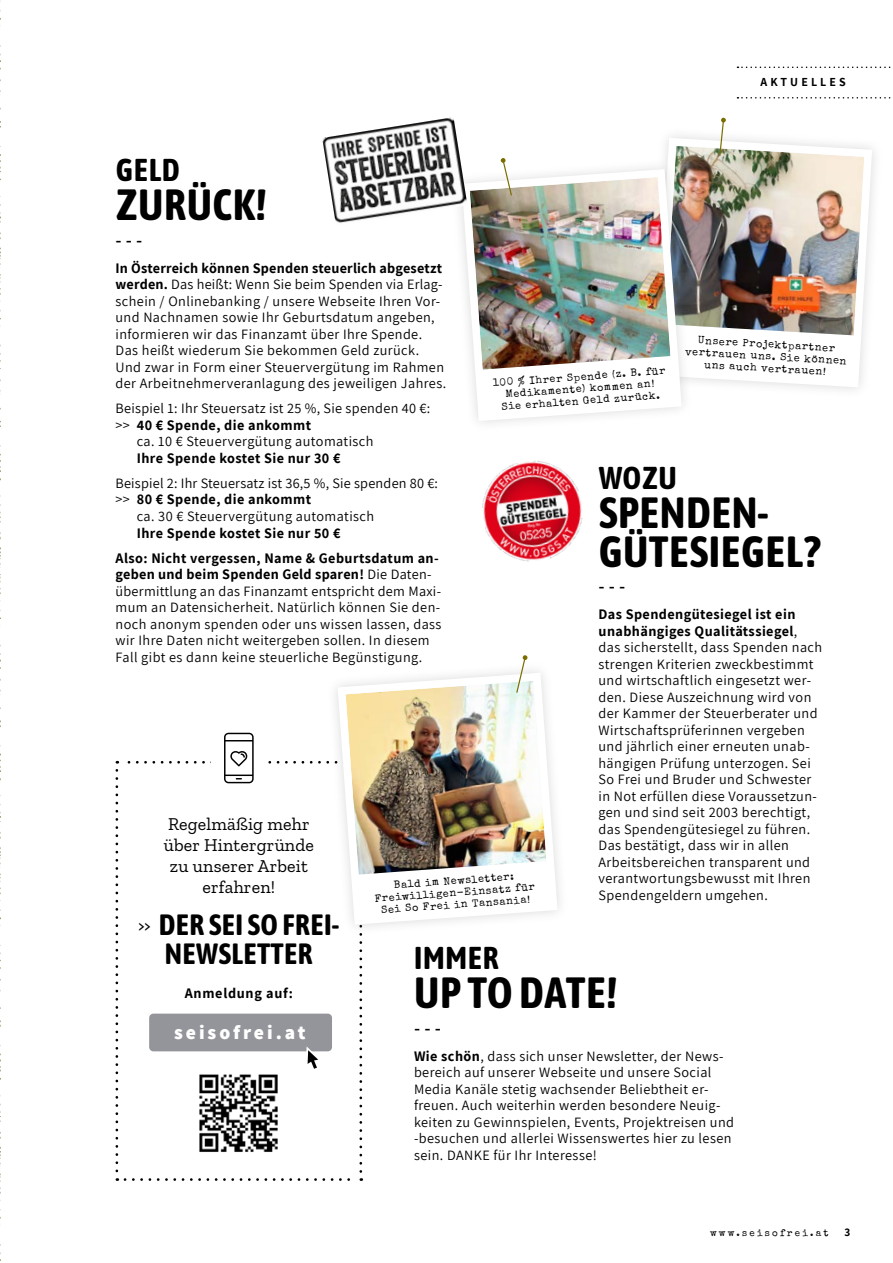
<style>
.page{position:relative;width:893px;height:1263px;background:#fff}
.page>*{position:absolute;margin:0;border:0;box-sizing:border-box;transform-origin:0 0}
.t1{font:700 43.5px/39px "Asap Condensed";letter-spacing:.01em;color:#000}
.t2{font:700 31.5px "Asap Condensed";letter-spacing:.02em;color:#000}
.t3{font:700 29.25px/29.2px "Asap Condensed";letter-spacing:.01em;color:#000;text-align:center}
.t4{font:800 19.5px "Assistant";letter-spacing:.15em;color:#fff}
.t5{font:600 18.75px "Zilla Slab";color:#000}
.t6{font:18px/21px "Zilla Slab";letter-spacing:.01em;color:#000;text-align:center}
.t7{font:14.25px/16.5px "Assistant";letter-spacing:.03em;color:#000}
.t8{font:700 14.25px/25px "Assistant";letter-spacing:.03em;color:#000}
.t9{font:700 14.25px "Assistant";letter-spacing:.05em;color:#000}
.t10{font:700 12px "Assistant";letter-spacing:.26em;color:#000}
.t11{font:700 11.25px "Assistant";color:#000}
.t12{font:10.5px/12px "Special Elite";color:#000;text-align:center}
.t13{font:9.75px "Special Elite";letter-spacing:.23em;color:#000}
.s1{font-weight:700}
.s2{font-weight:400}
</style>
<div class="page">
<img style="left:0;top:0;width:1px;height:1261px">
<svg style="left:692px;top:146px;width:183px;height:244px"></svg>
<svg style="left:737px;top:67px;width:154px;height:1px"></svg>
<svg style="left:737px;top:97px;width:154px;height:2px"></svg>
<svg style="left:461px;top:181px;width:225px;height:243px"></svg>
<img style="left:470px;top:117px;width:394px;height:252px">
<svg style="left:116px;top:733px;width:246px;height:448px"></svg>
<img style="left:195px;top:1069px;width:88px;height:88px">
<img style="left:482px;top:461px;width:101px;height:101px">
<img style="left:322px;top:117px;width:145px;height:109px">
<div style="left:327px;top:662px;width:241px;height:273px;background:#fff"></div>
<img style="left:334px;top:670px;width:226px;height:258px">
<svg style="left:515px;top:655px;width:13px;height:39px"></svg>
<p class="t10" style="left:760px;top:74px;width:87px">AKTUELLES</p>
<h2 class="t2" style="left:116px;top:148px;width:66px">GELD</h2>
<h1 class="t1" style="left:116px;top:183px;width:152px">ZURÜCK!</h1>
<h3 class="t5" style="left:116px;top:231px;width:28px">- - -</h3>
<p class="t7" style="left:116px;top:259px;width:332px"><span class="s1">In Österreich können Spenden steuerlich abgesetzt werden.</span> Das heißt: Wenn Sie beim Spenden via Erlag&shy;schein / Onlinebanking / unsere Webseite Ihren Vor&shy;und Nachnamen sowie Ihr Geburtsdatum angeben, informieren wir das Finanzamt über Ihre Spende.<br>Das heißt wiederum Sie bekommen Geld zurück.<br>Und zwar in Form einer Steuervergütung im Rahmen der Arbeitnehmerveranlagung des jeweiligen Jahres.</p>
<p class="t7" style="left:116px;top:400px;width:316px">Beispiel 1: Ihr Steuersatz ist 25 %, Sie spenden 40 €:</p>
<p class="t8" style="left:116px;top:412px;width:197px"><span class="s2">&gt;&gt;</span> 40 € Spende, die ankommt</p>
<p class="t7" style="left:137px;top:433px;width:238px">ca. 10 € Steuervergütung automatisch</p>
<p class="t8" style="left:137px;top:445px;width:205px">Ihre Spende kostet Sie nur 30 €</p>
<p class="t7" style="left:116px;top:474px;width:324px">Beispiel 2: Ihr Steuersatz ist 36,5 %, Sie spenden 80 €:</p>
<p class="t8" style="left:116px;top:487px;width:197px"><span class="s2">&gt;&gt;</span> 80 € Spende, die ankommt</p>
<p class="t7" style="left:137px;top:507px;width:239px">ca. 30 € Steuervergütung automatisch</p>
<p class="t8" style="left:116px;top:520px;width:325px;text-indent:21px">Ihre Spende kostet Sie nur 50 €<br>Also: Nicht vergessen, Name &amp; Geburtsdatum an-</p>
<p class="t7" style="left:116px;top:565px;width:327px"><span class="s1">geben und beim Spenden Geld sparen!</span> Die Daten&shy;übermittlung an das Finanzamt entspricht dem Maxi&shy;mum an Datensicherheit. Natürlich können Sie den&shy;noch anonym spenden oder uns wissen lassen, dass wir Ihre Daten nicht weitergeben sollen. In diesem Fall gibt es dann keine steuerliche Begünstigung.</p>
<p class="t12" style="left:686px;top:334px;width:163px;rotate:3deg">Unsere Projektpartner vertrauen uns. Sie können uns auch vertrauen!</p>
<p class="t12" style="left:492px;top:377px;width:174px;rotate:-4deg">100 % Ihrer Spende (z. B. für<br>Medikamente) kommen an!<br>Sie erhalten Geld zurück.</p>
<h2 class="t2" style="left:599px;top:455px;width:80px">WOZU</h2>
<h1 class="t1" style="left:599px;top:490px;width:224px">SPENDEN-<br>GÜTESIEGEL?</h1>
<h3 class="t5" style="left:598px;top:577px;width:28px">- - -</h3>
<p class="t7" style="left:598px;top:605px;width:225px"><span class="s1">Das Spendengütesiegel ist ein unabhängiges Qualitätssiegel</span>, das sicherstellt, dass Spenden nach strengen Kriterien zweckbestimmt und wirtschaftlich eingesetzt wer&shy;den. Diese Auszeichnung wird von der Kammer der Steuerberater und Wirtschaftsprüferinnen vergeben und jährlich einer erneuten unab&shy;hängigen Prüfung unterzogen. Sei So Frei und Bruder und Schwester in Not erfüllen diese Voraussetzun&shy;gen und sind seit 2003 berechtigt, das Spendengütesiegel zu führen.<br>Das bestätigt, dass wir in allen Arbeitsbereichen transparent und verantwortungsbewusst mit Ihren Spendengeldern umgehen.</p>
<p class="t6" style="left:164px;top:814px;width:152px">Regelmäßig mehr über Hintergründe zu unserer Arbeit erfahren!</p>
<h3 class="t3" style="left:138px;top:908px;width:202px"><sup>&gt;&gt;</sup> DER SEI SO FREI-<br>NEWSLETTER</h3>
<p class="t9" style="left:185px;top:983px;width:110px">Anmeldung auf:</p>
<h3 class="t4" style="left:174px;top:1019px;width:133px">seisofrei.at</h3>
<p class="t12" style="left:374px;top:880px;width:162px;rotate:-4deg">Bald im Newsletter:<br>Freiwilligen-Einsatz für<br>Sei So Frei in Tansania!</p>
<h2 class="t2" style="left:414px;top:936px;width:86px">IMMER</h2>
<h1 class="t1" style="left:414px;top:971px;width:204px">UP TO DATE!</h1>
<h3 class="t5" style="left:414px;top:1019px;width:28px">- - -</h3>
<p class="t7" style="left:414px;top:1047px;width:322px"><span class="s1">Wie schön</span>, dass sich unser Newsletter, der News&shy;bereich auf unserer Webseite und unsere Social Media Kanäle stetig wachsender Beliebtheit er&shy;freuen. Auch weiterhin werden besondere Neuig&shy;keiten zu Gewinnspielen, Events, Projektreisen und -besuchen und allerlei Wissenswertes hier zu lesen sein. DANKE für Ihr Interesse!</p>
<p class="t13" style="left:710px;top:1227px;width:120px">www.seisofrei.at</p>
<p class="t11" style="left:845px;top:1225px;width:7px">3</p>
</div>
